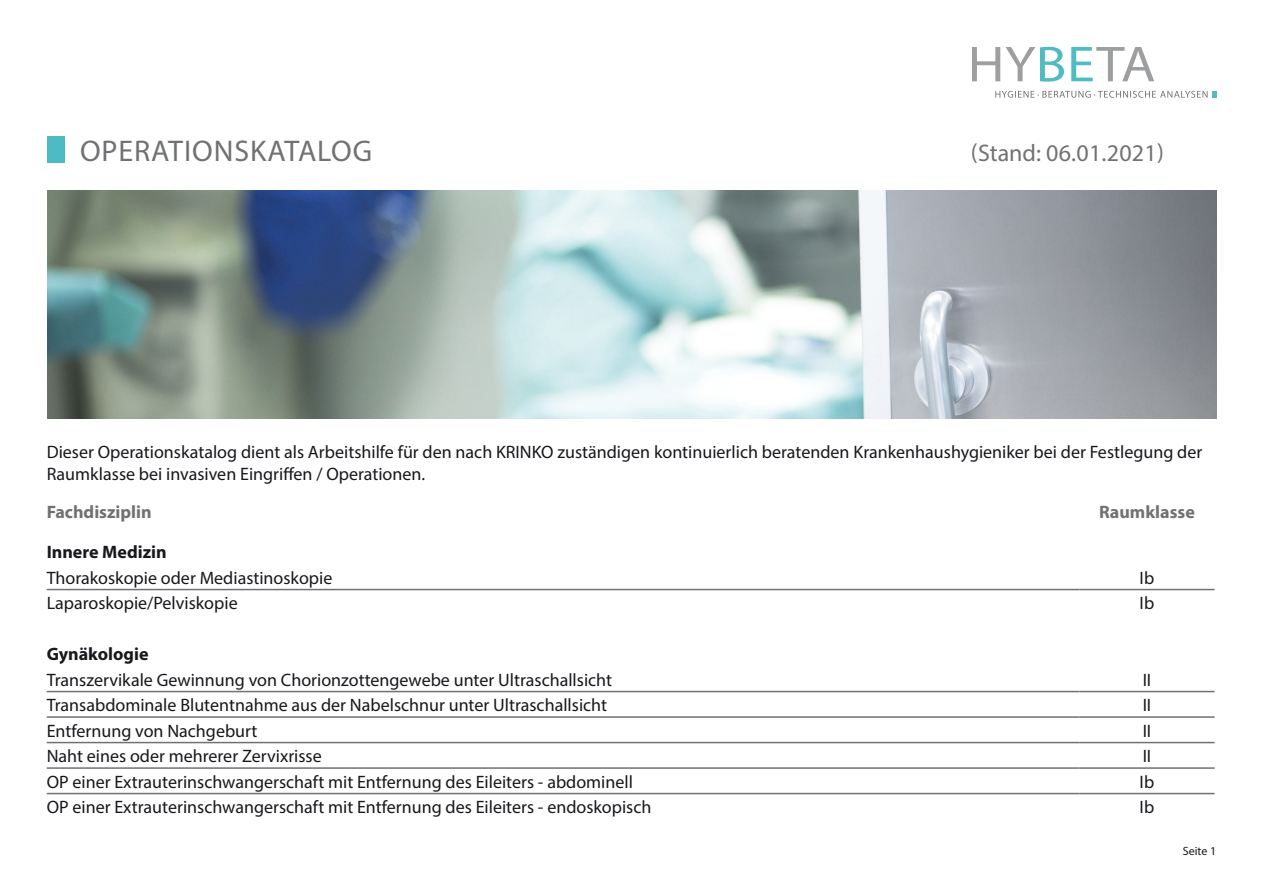
<style>
.page{position:relative;width:1263px;height:893px;background:#fff}
.page>*{position:absolute;margin:0;border:0;box-sizing:border-box;transform-origin:0 0}
.Brotschrift{font:30px "Myriad Pro";letter-spacing:.03em;color:#707173}
.Brotschrift-2{font:24px "Myriad Pro";letter-spacing:.01em;color:#707173}
.t1{font:18px/21.6px "Myriad Pro";color:#1a171c}
.t2{font:700 18px "Myriad Pro";color:#1a171c}
.t3{font:700 18px "Myriad Pro";color:#707173}
.t4{font:12px "Myriad Pro";color:#1a171c}
</style>
<div class="page">
<svg style="left:972px;top:47px;width:182px;height:35px"></svg>
<svg style="left:995px;top:91px;width:221px;height:7px"></svg>
<img style="left:47px;top:191px;width:1170px;height:228px">
<hr style="left:47px;top:691px;width:1032px;height:1px;background:#707173">
<hr style="left:1079px;top:691px;width:135px;height:1px;background:#707173">
<hr style="left:47px;top:716px;width:1032px;height:2px;background:#707173">
<hr style="left:1079px;top:716px;width:135px;height:2px;background:#707173">
<hr style="left:47px;top:742px;width:1032px;height:1px;background:#707173">
<hr style="left:1079px;top:742px;width:135px;height:1px;background:#707173">
<hr style="left:47px;top:767px;width:1032px;height:2px;background:#707173">
<hr style="left:1079px;top:767px;width:135px;height:2px;background:#707173">
<hr style="left:47px;top:793px;width:1032px;height:1px;background:#707173">
<hr style="left:1079px;top:793px;width:135px;height:1px;background:#707173">
<hr style="left:47px;top:589px;width:1032px;height:1px;background:#707173">
<hr style="left:1079px;top:589px;width:135px;height:1px;background:#707173">
<div style="left:47px;top:136px;width:18px;height:26px;background:#4ebbc4"></div>
<p class="Brotschrift" style="left:80px;top:132px;width:294px">OPERATIONSKATALOG</p>
<p class="Brotschrift-2" style="left:971px;top:138px;width:195px">(Stand: 06.01.2021)</p>
<p class="t1" style="left:47px;top:441px;width:1157px">Dieser Operationskatalog dient als Arbeitshilfe für den nach KRINKO zuständigen kontinuierlich beratenden Krankenhaushygieniker bei der Festlegung der<br>Raumklasse bei invasiven Eingriffen / Operationen.</p>
<p class="t3" style="left:47px;top:501px;width:106px">Fachdisziplin</p>
<p class="t3" style="left:1099px;top:501px;width:97px">Raumklasse</p>
<p class="t2" style="left:47px;top:540px;width:121px">Innere Medizin</p>
<p class="t1" style="left:47px;top:566px;width:287px">Thorakoskopie oder Mediastinoskopie</p>
<p class="t1" style="left:1139px;top:566px;width:16px">Ib</p>
<p class="t1" style="left:47px;top:592px;width:192px">Laparoskopie/Pelviskopie</p>
<p class="t1" style="left:1139px;top:592px;width:16px">Ib</p>
<p class="t2" style="left:47px;top:642px;width:103px">Gynäkologie</p>
<p class="t1" style="left:47px;top:668px;width:567px">Transzervikale Gewinnung von Chorionzottengewebe unter Ultraschallsicht</p>
<p class="t1" style="left:1143px;top:668px;width:10px">II</p>
<p class="t1" style="left:47px;top:694px;width:562px">Transabdominale Blutentnahme aus der Nabelschnur unter Ultraschallsicht</p>
<p class="t1" style="left:1143px;top:694px;width:10px">II</p>
<p class="t1" style="left:47px;top:719px;width:212px">Entfernung von Nachgeburt</p>
<p class="t1" style="left:1143px;top:719px;width:10px">II</p>
<p class="t1" style="left:47px;top:745px;width:277px">Naht eines oder mehrerer Zervixrisse</p>
<p class="t1" style="left:1143px;top:745px;width:10px">II</p>
<p class="t1" style="left:47px;top:770px;width:588px">OP einer Extrauterinschwangerschaft mit Entfernung des Eileiters - abdominell</p>
<p class="t1" style="left:1139px;top:770px;width:16px">Ib</p>
<p class="t1" style="left:47px;top:796px;width:606px">OP einer Extrauterinschwangerschaft mit Entfernung des Eileiters - endoskopisch</p>
<p class="t1" style="left:1139px;top:796px;width:16px">Ib</p>
<p class="t4" style="left:1183px;top:844px;width:35px">Seite 1</p>
</div>
